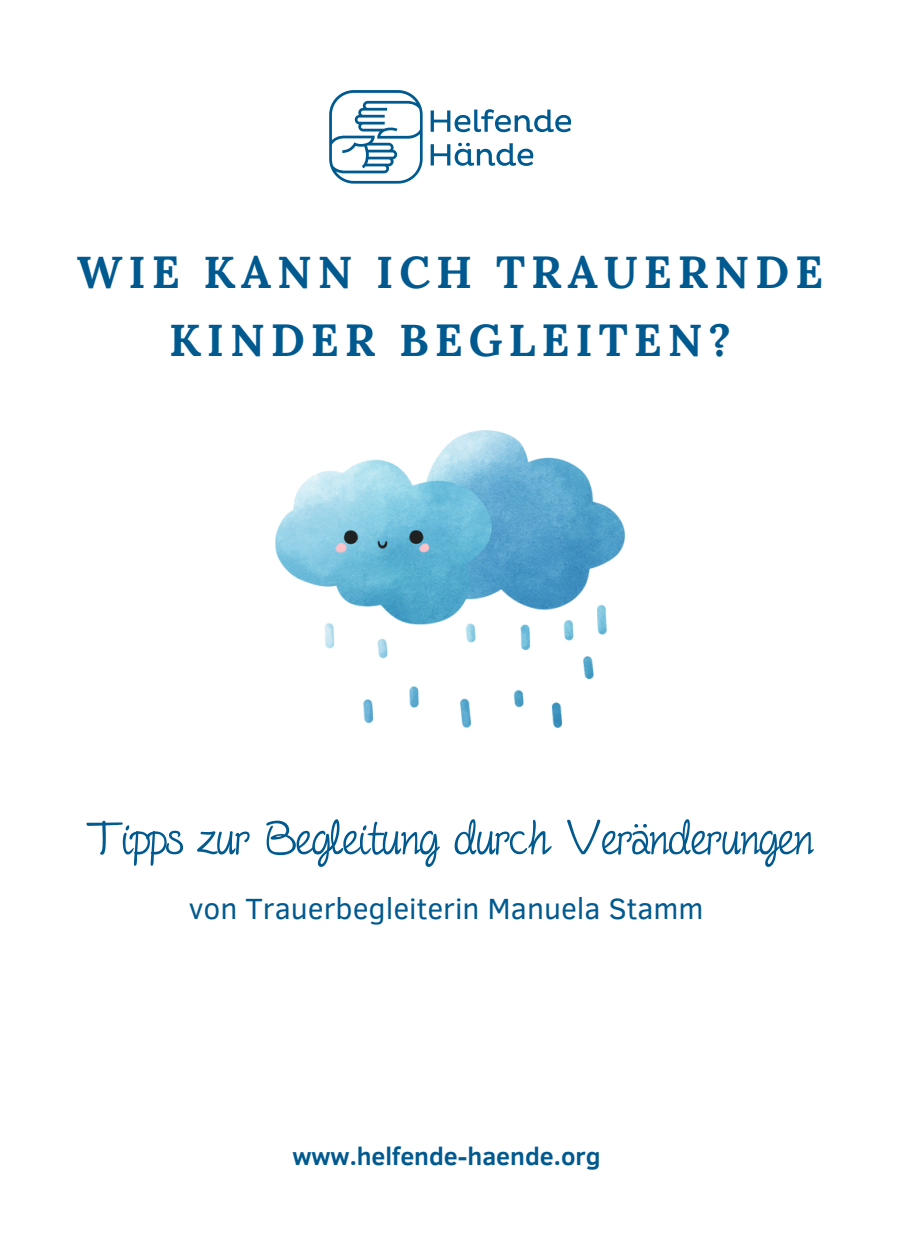
<style>
.page{position:relative;width:900px;height:1260px;background:#fff}
.page>*{position:absolute;margin:0;border:0;box-sizing:border-box;transform-origin:0 0}
.t1{font:54px "Fineliner Script";color:#00598f}
.t2{font:700 45px/67.5px "Lora";letter-spacing:.13em;color:#00598f;text-align:center}
.t3{font:30px "Clear Sans";color:#00598f}
.t4{font:700 25px "Clear Sans";color:#00598f}
</style>
<div class="page">
<svg style="left:431px;top:109px;width:140px;height:23px"></svg>
<svg style="left:431px;top:143px;width:102px;height:23px"></svg>
<svg style="left:329px;top:90px;width:94px;height:94px"></svg>
<img style="left:275px;top:431px;width:349px;height:296px">
<p class="t2" style="left:77px;top:238px;width:748px">WIE KANN ICH TRAUERNDE<br>KINDER BEGLEITEN?</p>
<p class="t1" style="left:87px;top:814px;width:728px">Tipps zur Begleitung durch Veränderungen</p>
<p class="t3" style="left:189px;top:887px;width:516px">von Trauerbegleiterin Manuela Stamm</p>
<p class="t4" style="left:292px;top:1138px;width:310px">www.helfende-haende.org</p>
</div>
